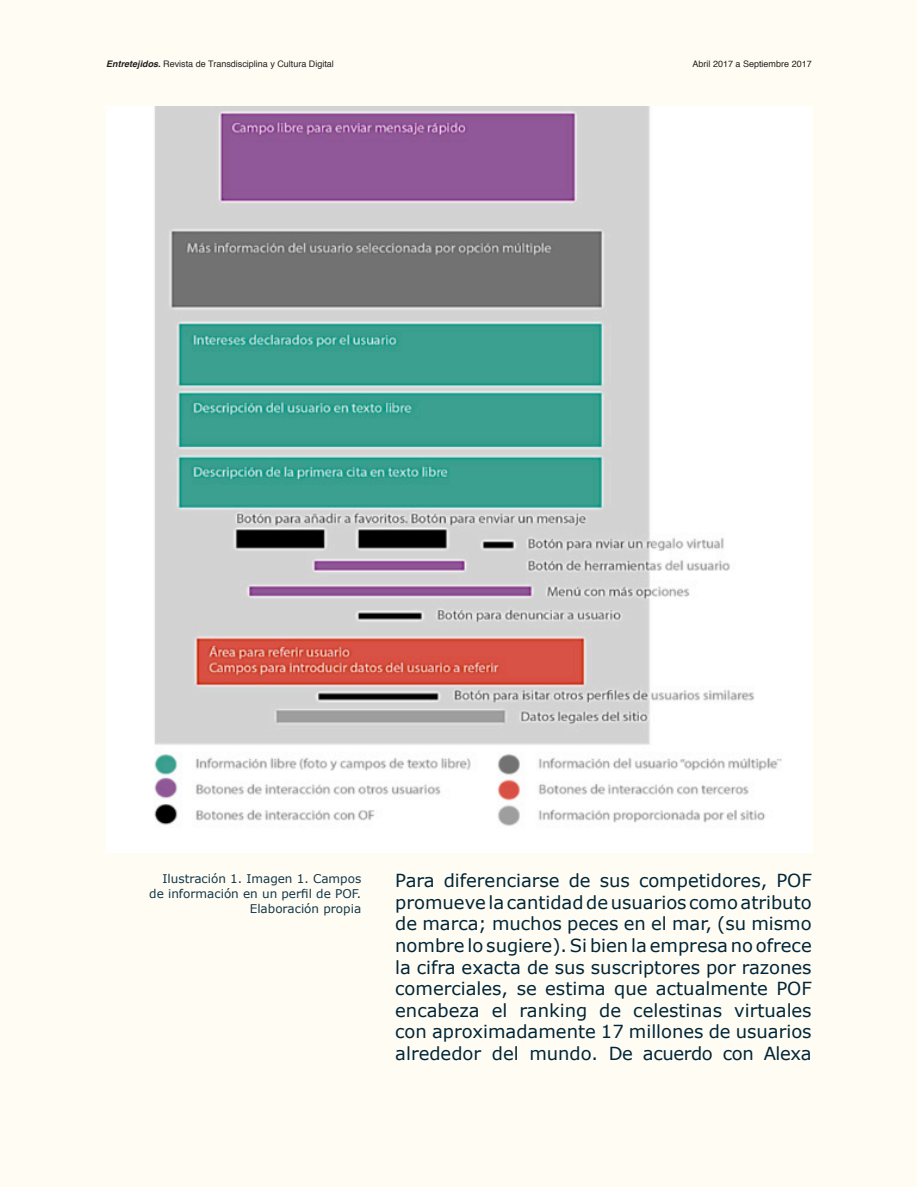
<style>
.page{position:relative;width:918px;height:1188px;background:#fff}
.page>*{position:absolute;margin:0;border:0;box-sizing:border-box;transform-origin:0 0}
.t1{font:18px/21.6px "Verdana";color:#002538;text-align:justify}
.t2{font:12px/15px "Verdana";color:#12364a;text-align:right}
.t3{font:9px "Helvetica";color:#231f20}
.s1{font-weight:700;font-style:italic}
</style>
<div class="page">
<div style="left:1px;top:1px;width:916px;height:1186px;background:#fffdf3"></div>
<img style="left:106px;top:106px;width:706px;height:747px">
<p class="t3" style="left:106px;top:57px;width:229px"><span class="s1">Entretejidos.</span> Revista de Transdisciplina y Cultura Digital</p>
<p class="t3" style="left:693px;top:57px;width:121px">Abril 2017 a Septiembre 2017</p>
<p class="t2" style="left:149px;top:871px;width:214px">Ilustración 1. Imagen 1. Campos de información en un perfil de POF.<br>Elaboración propia</p>
<p class="t1" style="left:395px;top:870px;width:418px">Para diferenciarse de sus competidores, POF promueve la cantidad de usuarios como atributo de marca; muchos peces en el mar, (su mismo nombre lo sugiere). Si bien la empresa no ofrece la cifra exacta de sus suscriptores por razones comerciales, se estima que actualmente POF encabeza el ranking de celestinas virtuales con aproximadamente 17 millones de usuarios alrededor del mundo. De acuerdo con Alexa</p>
</div>
